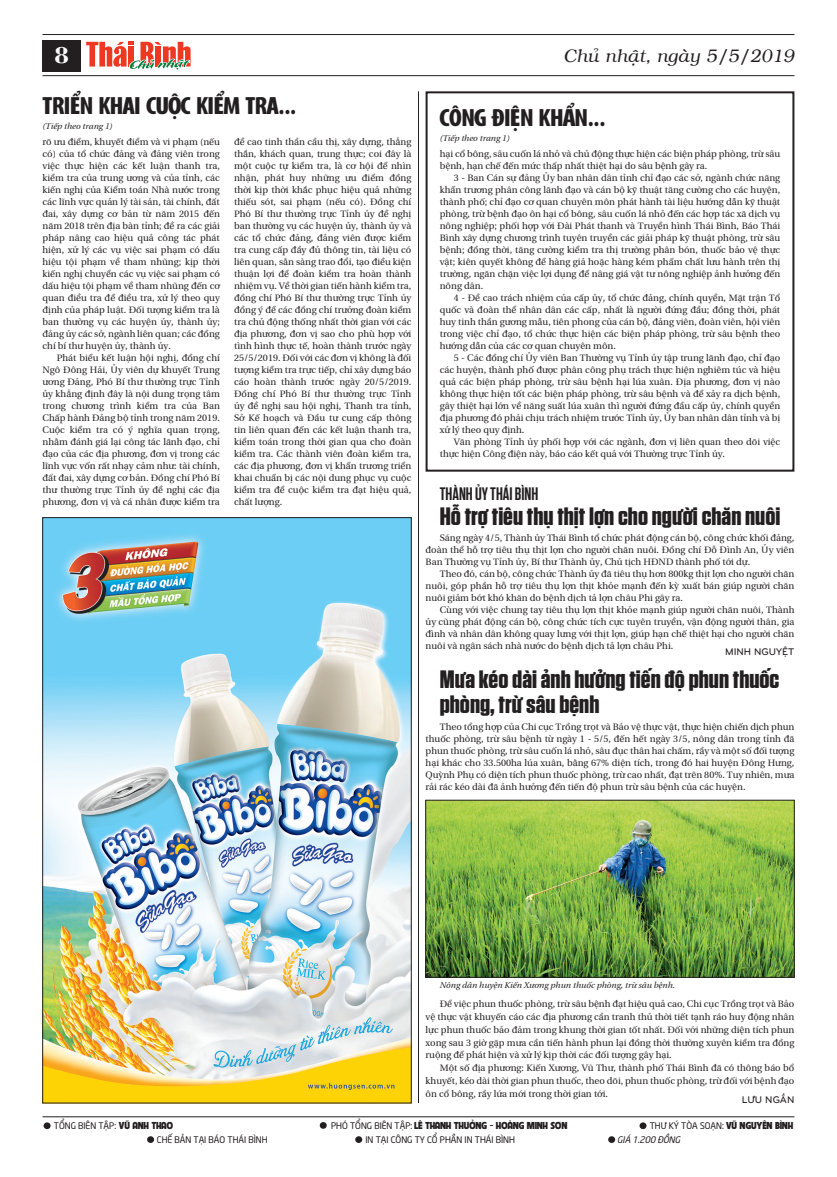
<style>
.page{position:relative;width:837px;height:1177px;background:#fff}
.page>*{position:absolute;margin:0;border:0;box-sizing:border-box;transform-origin:0 0}
.t1{font:700 25px/25px "SVN Tungsten";color:#231f20;scale:1.11 1}
.t2{font:25px "BHD Tieude";color:#231f20}
.t3{font:24px "VNI Bodon Bold";color:#fff}
.t4{font:italic 18px "VNI";color:#231f20}
.t5{font:600 18px "SVN Tungsten";color:#231f20}
.t6{font:10px "UTM Bryant LG Bold";color:#231f20}
.t7{font:9.5px/12px "BHD utopia Long";color:#231f20;text-align:justify}
.t8{font:9px "UTM Neo Sans Intel";color:#231f20}
.t9{font:9px "UTM American Sans";color:#231f20}
.t10{font:italic 9px "UTM Neo Sans Intel";color:#231f20}
.t11{font:8.5px "BHD Utopia Italic long Italic";color:#231f20}
.s1{font-family:"UTM American Sans"}
.s2{font-family:"UTM Neo Sans Intel"}
</style>
<div class="page">
<div style="left:425px;top:91px;width:369px;height:380px;border:2px solid #231f20"></div>
<hr style="left:43px;top:34px;width:751px;height:1px;background:#231f20">
<hr style="left:43px;top:75px;width:751px;height:1px;background:#231f20">
<div style="left:43px;top:40px;width:38px;height:31px;background:#231f20"></div>
<svg style="left:86px;top:42px;width:105px;height:35px"></svg>
<hr style="left:43px;top:1116px;width:751px;height:1px;background:#231f20">
<div style="left:44px;top:1122px;width:7px;height:7px;background:#231f20;border-radius:50%"></div>
<svg style="left:319px;top:1121px;width:7px;height:7px"></svg>
<div style="left:639px;top:1122px;width:7px;height:7px;background:#231f20;border-radius:50%"></div>
<div style="left:147px;top:1136px;width:7px;height:6px;background:#231f20;border-radius:50%"></div>
<div style="left:355px;top:1136px;width:7px;height:6px;background:#231f20;border-radius:50%"></div>
<div style="left:608px;top:1136px;width:7px;height:6px;background:#231f20;border-radius:50%"></div>
<img style="left:45px;top:519px;width:364px;height:582px">
<hr style="left:418px;top:91px;width:1px;height:1011px;background:#231f20">
<svg style="left:438px;top:977px;width:237px;height:1px"></svg>
<img style="left:427px;top:802px;width:365px;height:173px">
<div style="left:425px;top:800px;width:369px;height:177px;border:1px solid #231f20"></div>
<h2 class="t3" style="left:54px;top:37px;width:16px">8</h2>
<h3 class="t4" style="left:563px;top:43px;width:232px">Chuû nhaät, ngaøy 5/5/2019</h3>
<h1 class="t2" style="left:43px;top:88px;width:255px">TRIỂN KHAI CUỘC KIỂM TRA...</h1>
<p class="t11" style="left:43px;top:118px;width:71px">(Tiếp theo trang 1)</p>
<p class="t7" style="left:43px;top:135px;width:179px">rõ ưu điểm, khuyết điểm và vi phạm (nếu có) của tổ chức đảng và đảng viên trong việc thực hiện các kết luận thanh tra, kiểm tra của trung ương và của tỉnh, các kiến nghị của Kiểm toán Nhà nước trong các lĩnh vực quản lý tài sản, tài chính, đất đai, xây dựng cơ bản từ năm 2015 đến năm 2018 trên địa bàn tỉnh; đề ra các giải pháp nâng cao hiệu quả công tác phát hiện, xử lý các vụ việc sai phạm có dấu hiệu tội phạm về tham nhũng; kịp thời kiến nghị chuyển các vụ việc sai phạm có dấu hiệu tội phạm về tham nhũng đến cơ quan điều tra để điều tra, xử lý theo quy định của pháp luật. Đối tượng kiểm tra là ban thường vụ các huyện ủy, thành ủy; đảng ủy các sở, ngành liên quan; các đồng chí bí thư huyện ủy, thành ủy.</p>
<p class="t7" style="left:43px;top:351px;width:179px;text-indent:14px">Phát biểu kết luận hội nghị, đồng chí Ngô Đông Hải, Ủy viên dự khuyết Trung ương Đảng, Phó Bí thư thường trực Tỉnh ủy khẳng định đây là nội dung trọng tâm trong chương trình kiểm tra của Ban Chấp hành Đảng bộ tỉnh trong năm 2019.<br>Cuộc kiểm tra có ý nghĩa quan trọng, nhằm đánh giá lại công tác lãnh đạo, chỉ đạo của các địa phương, đơn vị trong các lĩnh vực vốn rất nhạy cảm như: tài chính, đất đai, xây dựng cơ bản. Đồng chí Phó Bí thư thường trực Tỉnh ủy đề nghị các địa phương, đơn vị và cá nhân được kiểm tra</p>
<p class="t7" style="left:234px;top:135px;width:179px">đề cao tinh thần cầu thị, xây dựng, thẳng thắn, khách quan, trung thực; coi đây là một cuộc tự kiểm tra, là cơ hội để nhìn nhận, phát huy những ưu điểm đồng thời kịp thời khắc phục hiệu quả những thiếu sót, sai phạm (nếu có). Đồng chí Phó Bí thư thường trực Tỉnh ủy đề nghị ban thường vụ các huyện ủy, thành ủy và các tổ chức đảng, đảng viên được kiểm tra cung cấp đầy đủ thông tin, tài liệu có liên quan, sẵn sàng trao đổi, tạo điều kiện thuận lợi để đoàn kiểm tra hoàn thành nhiệm vụ. Về thời gian tiến hành kiểm tra, đồng chí Phó Bí thư thường trực Tỉnh ủy đồng ý để các đồng chí trưởng đoàn kiểm tra chủ động thống nhất thời gian với các địa phương, đơn vị sao cho phù hợp với tình hình thực tế, hoàn thành trước ngày 25/5/2019. Đối với các đơn vị không là đối tượng kiểm tra trực tiếp, chỉ xây dựng báo cáo hoàn thành trước ngày 20/5/2019.<br>Đồng chí Phó Bí thư thường trực Tỉnh ủy đề nghị sau hội nghị, Thanh tra tỉnh, Sở Kế hoạch và Đầu tư cung cấp thông tin liên quan đến các kết luận thanh tra, kiểm toán trong thời gian qua cho đoàn kiểm tra. Các thành viên đoàn kiểm tra, các địa phương, đơn vị khẩn trương triển khai chuẩn bị các nội dung phục vụ cuộc kiểm tra để cuộc kiểm tra đạt hiệu quả, chất lượng.</p>
<h1 class="t2" style="left:439px;top:100px;width:167px">CÔNG ĐIỆN KHẨN...</h1>
<p class="t11" style="left:439px;top:130px;width:71px">(Tiếp theo trang 1)</p>
<p class="t7" style="left:439px;top:147px;width:342px">hại cổ bông, sâu cuốn lá nhỏ và chủ động thực hiện các biện pháp phòng, trừ sâu bệnh, hạn chế đến mức thấp nhất thiệt hại do sâu bệnh gây ra.</p>
<p class="t7" style="left:439px;top:171px;width:342px;text-indent:14px">3 - Ban Cán sự đảng Ủy ban nhân dân tỉnh chỉ đạo các sở, ngành chức năng khẩn trương phân công lãnh đạo và cán bộ kỹ thuật tăng cường cho các huyện, thành phố; chỉ đạo cơ quan chuyên môn phát hành tài liệu hướng dẫn kỹ thuật phòng, trừ bệnh đạo ôn hại cổ bông, sâu cuốn lá nhỏ đến các hợp tác xã dịch vụ nông nghiệp; phối hợp với Đài Phát thanh và Truyền hình Thái Bình, Báo Thái Bình xây dựng chương trình tuyên truyền các giải pháp kỹ thuật phòng, trừ sâu bệnh; đồng thời, tăng cường kiểm tra thị trường phân bón, thuốc bảo vệ thực vật; kiên quyết không để hàng giả hoặc hàng kém phẩm chất lưu hành trên thị trường, ngăn chặn việc lợi dụng để nâng giá vật tư nông nghiệp ảnh hưởng đến nông dân.</p>
<p class="t7" style="left:439px;top:291px;width:342px;text-indent:14px">4 - Đề cao trách nhiệm của cấp ủy, tổ chức đảng, chính quyền, Mặt trận Tổ quốc và đoàn thể nhân dân các cấp, nhất là người đứng đầu; đồng thời, phát huy tinh thần gương mẫu, tiên phong của cán bộ, đảng viên, đoàn viên, hội viên trong việc chỉ đạo, tổ chức thực hiện các biện pháp phòng, trừ sâu bệnh theo hướng dẫn của các cơ quan chuyên môn.</p>
<p class="t7" style="left:439px;top:351px;width:342px;text-indent:14px">5 - Các đồng chí Ủy viên Ban Thường vụ Tỉnh ủy tập trung lãnh đạo, chỉ đạo các huyện, thành phố được phân công phụ trách thực hiện nghiêm túc và hiệu quả các biện pháp phòng, trừ sâu bệnh hại lúa xuân. Địa phương, đơn vị nào không thực hiện tốt các biện pháp phòng, trừ sâu bệnh và để xảy ra dịch bệnh, gây thiệt hại lớn về năng suất lúa xuân thì người đứng đầu cấp ủy, chính quyền địa phương đó phải chịu trách nhiệm trước Tỉnh ủy, Ủy ban nhân dân tỉnh và bị xử lý theo quy định.</p>
<p class="t7" style="left:439px;top:435px;width:342px;text-indent:14px">Văn phòng Tỉnh ủy phối hợp với các ngành, đơn vị liên quan theo dõi việc thực hiện Công điện này, báo cáo kết quả với Thường trực Tỉnh ủy.</p>
<h3 class="t5" style="left:439px;top:482px;width:100px">THÀNH ỦY THÁI BÌNH</h3>
<h1 class="t1" style="left:439px;top:502px;width:308px">Hỗ trợ tiêu thụ thịt lợn cho người chăn nuôi</h1>
<p class="t7" style="left:425px;top:531px;width:370px;text-indent:14px">Sáng ngày 4/5, Thành ủy Thái Bình tổ chức phát động cán bộ , công chức khối đảng, đoàn thể hỗ trợ tiêu thụ thịt lợn cho người chăn nuôi. Đồng chí Đỗ Đình An, Ủy viên Ban Thường vụ Tỉnh ủy, Bí thư Thành ủy, Chủ tịch HĐND thành phố tới dự.</p>
<p class="t7" style="left:425px;top:567px;width:370px;text-indent:14px">Theo đó, cán bộ , công chức Thành ủy đã tiêu thụ hơn 800kg thịt lợn cho người chăn nuôi, góp phần hỗ trợ tiêu thụ lợn thịt khỏ e mạnh đến kỳ xuất bán giúp người chăn nuôi giảm bớt khó khăn do bệnh dịch tả lợn châu Phi gây ra.</p>
<p class="t7" style="left:425px;top:603px;width:370px;text-indent:14px">Cùng với việ c chung tay tiêu thụ lợn thịt khỏ e mạnh giúp người chăn nuôi, Thành ủy cũng phát độ ng cán bộ , công chức tích cực tuyên truyền, vận độ ng người thân, gia đình và nhân dân không quay lưng với thịt lợn, giúp hạn chế thiệt hại cho người chăn nuôi và ngân sách nhà nước do bệnh dịch tả lợn châu Phi.</p>
<p class="t6" style="left:724px;top:644px;width:70px">M INH NGUYỆT</p>
<h1 class="t1" style="left:439px;top:666px;width:307px">Mưa kéo dài ảnh hưởng tiến độ phun thuốc phòng, trừ sâu bệnh</h1>
<p class="t7" style="left:425px;top:719px;width:370px;text-indent:14px">Theo tổng hợp của Chi cục Trồng trọt và Bảo vệ thực vật, thực hiện chiến dịch phun thuốc phòng, trừ sâu bệnh từ ngày 1 - 5/5, đến hết ngày 3/5, nông dân trong tỉnh đã phun thuốc phòng, trừ sâu cuốn lá nhỏ, sâu đục thân hai chấm, rầy và một số đối tượng hại khác cho 33.500ha lúa xuân, bằng 67% diện tích, trong đó hai huyện Đông Hưng, Quỳnh Phụ có diện tích phun thuốc phòng, trừ cao nhất, đạt trên 80%. Tuy nhiên, mưa rải rác kéo dài đã ảnh hưởng đến tiến độ phun trừ sâu bệnh của các huyện.</p>
<p class="t11" style="left:439px;top:977px;width:237px">Nông dân huyện Kiến Xương phun thuốc phòng, trừ sâu bệnh.</p>
<p class="t7" style="left:425px;top:996px;width:370px;line-height:12.9px;text-indent:14px">Để việc phun thuốc phòng, trừ sâu bệnh đạt hiệu quả cao, Chi cục Trồng trọt và Bảo vệ thực vật khuyến cáo các địa phương cần tranh thủ thời tiết tạnh ráo huy động nhân lực phun thuốc bảo đảm trong khung thời gian tốt nhất. Đối với những diện tích phun xong sau 3 giờ gặp mưa cần tiến hành phun lại đồng thời thường xuyên kiểm tra đồng ruộng để phát hiện và xử lý kịp thời các đối tượng gây hại.</p>
<p class="t7" style="left:425px;top:1060px;width:370px;line-height:12.9px;text-indent:14px">Một số địa phương: Kiến Xương, Vũ Thư, thành phố Thái Bình đã có thông báo bổ khuyết, kéo dài thời gian phun thuốc, theo dõi, phun thuốc phòng, trừ đối với bệnh đạo ôn cổ bông, rầy lứa mới trong thời gian tới.</p>
<p class="t6" style="left:741px;top:1092px;width:54px">LƯU NGẦN</p>
<p class="t8" style="left:54px;top:1118px;width:121px">TỔNG BIÊN TẬP: <span class="s1">VŨ ANH THAO</span></p>
<p class="t9" style="left:331px;top:1118px;width:237px"><span class="s2">PHÓ TỔNG BIÊN TẬP:</span> LÊ THANH THƯỞNG - HOÀNG MINH SƠN</p>
<p class="t8" style="left:649px;top:1118px;width:139px">THƯ KÝ TÒA SOẠN: <span class="s1">VŨ NGUYÊN BÌNH</span></p>
<p class="t8" style="left:157px;top:1132px;width:112px">CHẾ BẢN TẠI BÁO THÁI BÌNH</p>
<p class="t8" style="left:365px;top:1132px;width:151px">IN TẠI CÔNG TY CỔ PHẦN IN THÁI BÌNH</p>
<p class="t10" style="left:617px;top:1132px;width:64px">GIÁ 1.200 ĐỒNG</p>
</div>
